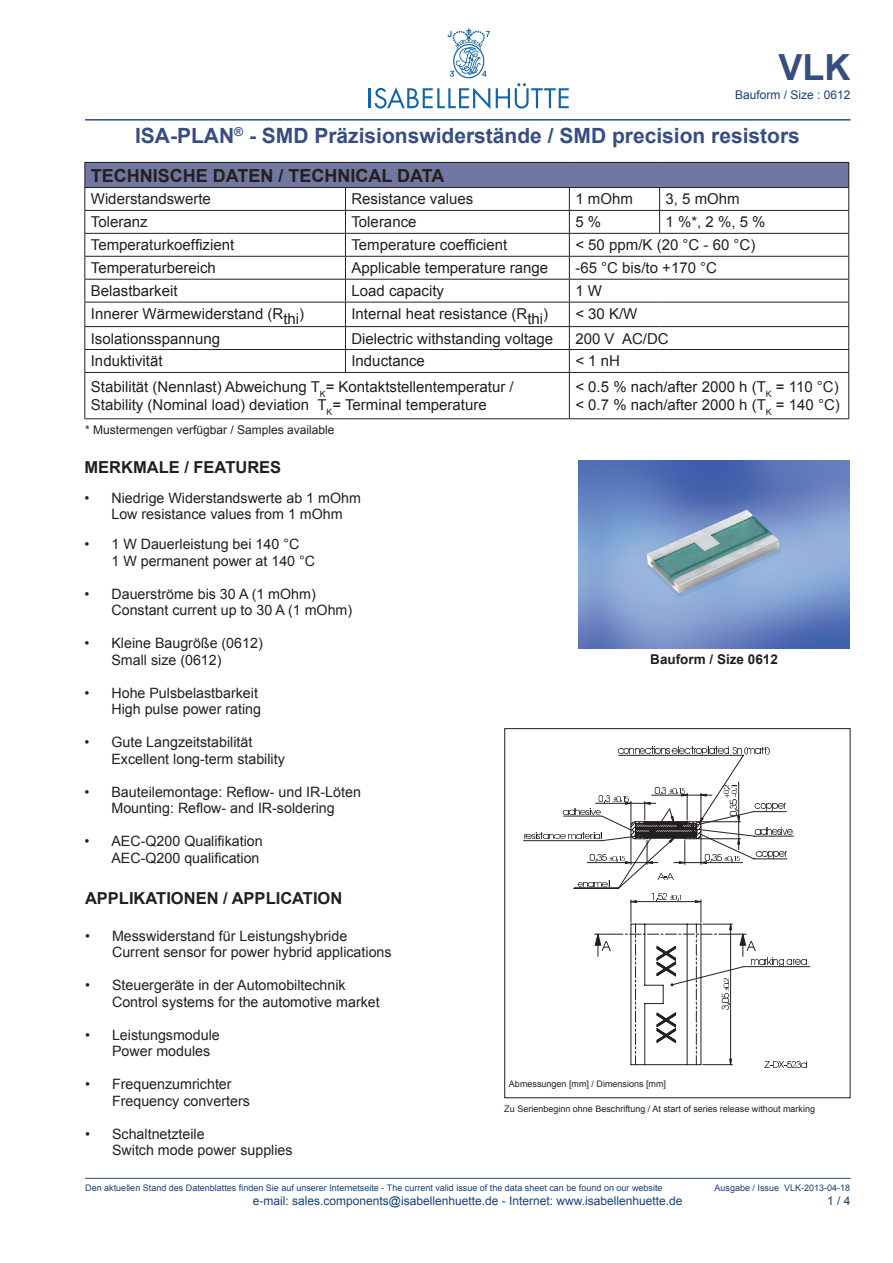
<style>
.page{position:relative;width:893px;height:1263px;background:#fff}
.page>*{position:absolute;margin:0;border:0;box-sizing:border-box;transform-origin:0 0}
.t1{font:700 36px "Arial";color:#374e82}
.t2{font:700 21px "Arial";color:#374e82}
.t3{font:700 18px "Arial";color:#231f20}
.t4{font:700 16.5px "Arial";color:#231f20}
.t5{font:15px/18px "Arial";color:#231f20}
.t6{font:14.25px/16.5px "Arial";color:#231f20}
.t7{font:700 13.5px "Arial";color:#231f20}
.t8{font:12px "Arial";color:#18417a}
.t9{font:12px "Arial";color:#231f20}
.t10{font:9px "Arial";color:#18417a}
.t11{font:9px "Arial";color:#231f20}
</style>
<div class="page">
<hr style="left:85px;top:1178px;width:765px;height:1px;background:#18417a">
<hr style="left:85px;top:119px;width:765px;height:2px;background:#18417a">
<hr style="left:369px;top:88px;width:2px;height:20px;background:#00599b">
<svg style="left:374px;top:87px;width:116px;height:22px"></svg>
<svg style="left:496px;top:83px;width:73px;height:26px"></svg>
<svg style="left:448px;top:28px;width:42px;height:50px"></svg>
<div style="left:85px;top:162px;width:764px;height:25px;background:#7077a0"></div>
<hr style="left:84px;top:162px;width:261px;height:1px;background:#231f20">
<hr style="left:345px;top:162px;width:224px;height:1px;background:#231f20">
<hr style="left:569px;top:162px;width:91px;height:1px;background:#231f20">
<hr style="left:660px;top:162px;width:189px;height:1px;background:#231f20">
<hr style="left:84px;top:187px;width:261px;height:1px;background:#231f20">
<hr style="left:345px;top:187px;width:224px;height:1px;background:#231f20">
<hr style="left:569px;top:187px;width:91px;height:1px;background:#231f20">
<hr style="left:660px;top:187px;width:189px;height:1px;background:#231f20">
<hr style="left:84px;top:210px;width:261px;height:1px;background:#231f20">
<hr style="left:345px;top:210px;width:224px;height:1px;background:#231f20">
<hr style="left:569px;top:210px;width:91px;height:1px;background:#231f20">
<hr style="left:660px;top:210px;width:189px;height:1px;background:#231f20">
<svg style="left:659px;top:188px;width:1px;height:45px"></svg>
<hr style="left:84px;top:233px;width:261px;height:1px;background:#231f20">
<hr style="left:345px;top:233px;width:224px;height:1px;background:#231f20">
<hr style="left:569px;top:233px;width:91px;height:1px;background:#231f20">
<hr style="left:660px;top:233px;width:189px;height:1px;background:#231f20">
<hr style="left:84px;top:256px;width:261px;height:1px;background:#231f20">
<hr style="left:345px;top:256px;width:224px;height:1px;background:#231f20">
<hr style="left:569px;top:256px;width:91px;height:1px;background:#231f20">
<hr style="left:660px;top:256px;width:189px;height:1px;background:#231f20">
<hr style="left:84px;top:279px;width:261px;height:1px;background:#231f20">
<hr style="left:345px;top:279px;width:224px;height:1px;background:#231f20">
<hr style="left:569px;top:279px;width:91px;height:1px;background:#231f20">
<hr style="left:660px;top:279px;width:189px;height:1px;background:#231f20">
<hr style="left:84px;top:302px;width:261px;height:1px;background:#231f20">
<hr style="left:345px;top:302px;width:224px;height:1px;background:#231f20">
<hr style="left:569px;top:302px;width:91px;height:1px;background:#231f20">
<hr style="left:660px;top:302px;width:189px;height:1px;background:#231f20">
<hr style="left:84px;top:326px;width:261px;height:1px;background:#231f20">
<hr style="left:345px;top:326px;width:224px;height:1px;background:#231f20">
<hr style="left:569px;top:326px;width:91px;height:1px;background:#231f20">
<hr style="left:660px;top:326px;width:189px;height:1px;background:#231f20">
<hr style="left:84px;top:349px;width:261px;height:1px;background:#231f20">
<svg style="left:84px;top:163px;width:1px;height:209px"></svg>
<hr style="left:345px;top:349px;width:224px;height:1px;background:#231f20">
<svg style="left:345px;top:188px;width:1px;height:184px"></svg>
<hr style="left:569px;top:349px;width:91px;height:1px;background:#231f20">
<svg style="left:569px;top:188px;width:1px;height:184px"></svg>
<hr style="left:660px;top:349px;width:189px;height:1px;background:#231f20">
<svg style="left:848px;top:163px;width:1px;height:209px"></svg>
<hr style="left:84px;top:372px;width:261px;height:1px;background:#231f20">
<hr style="left:84px;top:373px;width:1px;height:45px;background:#231f20">
<hr style="left:345px;top:372px;width:224px;height:1px;background:#231f20">
<hr style="left:569px;top:372px;width:91px;height:1px;background:#231f20">
<hr style="left:569px;top:373px;width:1px;height:45px;background:#231f20">
<hr style="left:660px;top:372px;width:189px;height:1px;background:#231f20">
<hr style="left:848px;top:373px;width:1px;height:45px;background:#231f20">
<hr style="left:84px;top:418px;width:261px;height:1px;background:#231f20">
<hr style="left:345px;top:418px;width:224px;height:1px;background:#231f20">
<hr style="left:569px;top:418px;width:91px;height:1px;background:#231f20">
<hr style="left:660px;top:418px;width:189px;height:1px;background:#231f20">
<img style="left:578px;top:461px;width:272px;height:187px">
<hr style="left:505px;top:1127px;width:345px;height:1px;background:#231f20">
<hr style="left:856px;top:729px;width:1px;height:369px;background:#231f20">
<svg style="left:524px;top:747px;width:286px;height:321px"></svg>
<div style="left:504px;top:728px;width:346px;height:370px;border:1px solid #231f20"></div>
<h1 class="t1" style="left:778px;top:44px;width:73px">VLK</h1>
<p class="t8" style="left:735px;top:87px;width:117px">Bauform / Size : 0612</p>
<h2 class="t2" style="left:135px;top:122px;width:666px">ISA-PLAN<sup>®</sup> - SMD PRÄZISIONSWIDERSTÄNDE / SMD PRECISION RESISTORS</h2>
<p class="t3" style="left:91px;top:163px;width:352px">TECHNISCHE DATEN / TECHNICAL DATA</p>
<p class="t5" style="left:91px;top:190px;width:122px">Widerstandswerte</p>
<p class="t5" style="left:351px;top:190px;width:123px">Resistance values</p>
<p class="t5" style="left:575px;top:190px;width:59px">1 mOhm</p>
<p class="t5" style="left:666px;top:190px;width:76px">3, 5 mOhm</p>
<p class="t5" style="left:91px;top:213px;width:58px">Toleranz</p>
<p class="t5" style="left:351px;top:213px;width:67px">Tolerance</p>
<p class="t5" style="left:575px;top:213px;width:27px">5 %</p>
<p class="t5" style="left:666px;top:213px;width:102px">1 %*, 2 %, 5 %</p>
<p class="t5" style="left:91px;top:236px;width:145px">Temperaturkoeffizient</p>
<p class="t5" style="left:351px;top:236px;width:157px">Temperature coefficient</p>
<p class="t5" style="left:575px;top:236px;width:181px">&lt; 50 ppm/K (20 °C - 60 °C)</p>
<p class="t5" style="left:91px;top:259px;width:127px">Temperaturbereich</p>
<p class="t5" style="left:351px;top:259px;width:198px">Applicable temperature range</p>
<p class="t5" style="left:575px;top:259px;width:143px">-65 °C bis/to +170 °C</p>
<p class="t5" style="left:91px;top:282px;width:88px">Belastbarkeit</p>
<p class="t5" style="left:351px;top:282px;width:94px">Load capacity</p>
<p class="t5" style="left:575px;top:282px;width:28px">1 W</p>
<p class="t5" style="left:91px;top:305px;width:215px">Innerer Wärmewiderstand (Rthi)</p>
<p class="t5" style="left:351px;top:305px;width:198px">Internal heat resistance (Rthi)</p>
<p class="t5" style="left:575px;top:305px;width:64px">&lt; 30 K/W</p>
<p class="t5" style="left:91px;top:329px;width:131px">Isolationsspannung</p>
<p class="t5" style="left:351px;top:329px;width:203px">Dielectric withstanding voltage</p>
<p class="t5" style="left:575px;top:329px;width:95px">200 V AC/DC</p>
<p class="t5" style="left:91px;top:352px;width:73px">Induktivität</p>
<p class="t5" style="left:351px;top:352px;width:75px">Inductance</p>
<p class="t5" style="left:575px;top:352px;width:46px">&lt; 1 nH</p>
<p class="t5" style="left:91px;top:378px;width:424px">Stabilität (Nennlast) Abweichung T<sub>K</sub>= Kontaktstellentemperatur /<br>Stability (Nominal load) deviation T<sub>K</sub>= Terminal temperature</p>
<p class="t5" style="left:575px;top:378px;width:266px">&lt; 0.5 % nach/after 2000 h (T<sub>K</sub> = 110 °C) &lt; 0.7 % nach/after 2000 h (T<sub>K</sub> = 140 °C)</p>
<p class="t9" style="left:85px;top:422px;width:251px">* Mustermengen verfügbar / Samples available</p>
<p class="t4" style="left:84px;top:456px;width:50px">MERKMAL</p>
<p class="t4" style="left:169px;top:456px;width:112px">E / FEATURES</p>
<p class="t6" style="left:111px;top:490px;width:251px;text-indent:-27px">• Niedrige Widerstandswerte ab 1 mOhm<br>Low resistance values from 1 mOhm</p>
<p class="t6" style="left:111px;top:536px;width:205px;text-indent:-27px">• 1 W Dauerleistung bei 140 °C<br>1 W permanent power at 140 °C</p>
<p class="t6" style="left:111px;top:586px;width:242px;text-indent:-27px">• Dauerströme bis 30 A (1 mOhm)<br>Constant current up to 30 A (1 mOhm)</p>
<p class="t6" style="left:111px;top:635px;width:153px;text-indent:-27px">• Kleine Baugröße (0612)<br>Small size (0612)</p>
<p class="t6" style="left:84px;top:685px;width:178px;text-align:right">• Hohe Pulsbelastbarkeit<br>High pulse power rating</p>
<p class="t6" style="left:111px;top:734px;width:175px;text-indent:-27px">• Gute Langzeitstabilität<br>Excellent long-term stability</p>
<p class="t6" style="left:84px;top:784px;width:278px;text-align:center">• Bauteilemontage: Reflow- und IR-Löten<br>Mounting: Reflow- and IR-soldering</p>
<p class="t6" style="left:84px;top:833px;width:180px;text-align:right">• AEC-Q200 Qualifikation<br>AEC-Q200 qualification</p>
<p class="t4" style="left:85px;top:888px;width:23px">APPLIKA</p>
<p class="t4" style="left:156px;top:888px;width:86px">TIONEN / APPLI</p>
<p class="t4" style="left:280px;top:888px;width:61px">CATION</p>
<p class="t6" style="left:112px;top:928px;width:281px;text-indent:-27px">• Messwiderstand für Leistungshybride<br>Current sensor for power hybrid applications</p>
<p class="t6" style="left:112px;top:977px;width:269px;text-indent:-27px">• Steuergeräte in der Automobiltechnik<br>Control systems for the automotive market</p>
<p class="t6" style="left:112px;top:1027px;width:109px;text-indent:-27px">• Leistungsmodule<br>Power modules</p>
<p class="t6" style="left:112px;top:1076px;width:139px;text-indent:-27px">• Frequenzumrichter<br>Frequency converters</p>
<p class="t6" style="left:112px;top:1126px;width:182px;text-indent:-27px">• Schaltnetzteile<br>Switch mode power supplies</p>
<p class="t7" style="left:650px;top:650px;width:129px">BAUFORM / SIZE 0612</p>
<p class="t11" style="left:509px;top:1077px;width:159px">Abmessungen [mm] / Dimensions [mm]</p>
<p class="t11" style="left:504px;top:1103px;width:312px">Zu Serienbeginn ohne Beschriftung / At start of series release without marking</p>
<p class="t10" style="left:85px;top:1182px;width:579px">Den aktuellen Stand des Datenblattes finden Sie auf unserer Internetseite - The current valid issue of the data sheet can be found on our website</p>
<p class="t10" style="left:715px;top:1182px;width:137px">Ausgabe / Issue VLK-2013-04-18</p>
<p class="t8" style="left:253px;top:1193px;width:431px">e-mail: sales.components@isabellenhuette.de - Internet: www.isabellenhuette.de</p>
<p class="t8" style="left:827px;top:1193px;width:25px">1 / 4</p>
</div>
